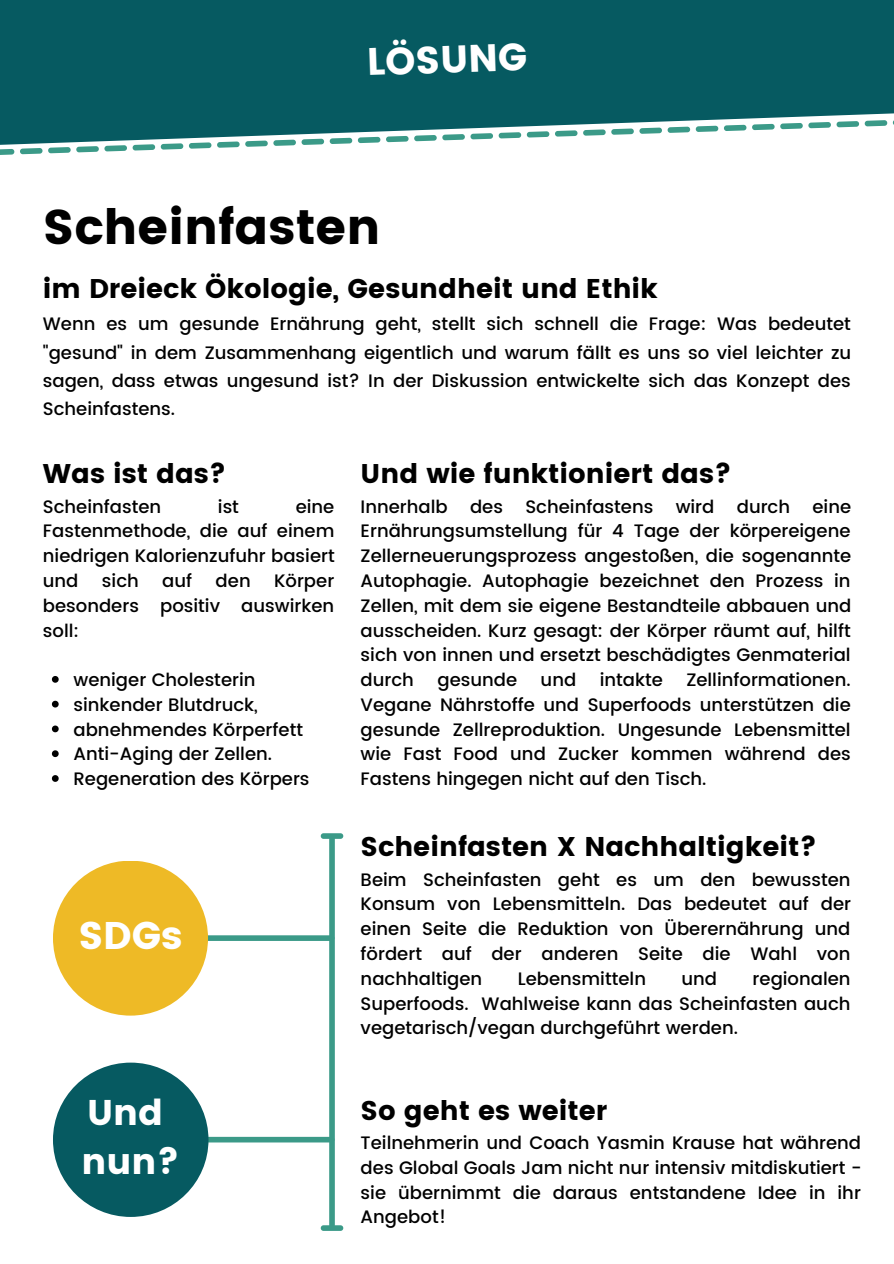
<style>
.page{position:relative;width:894px;height:1264px;background:#fff}
.page>*{position:absolute;margin:0;border:0;box-sizing:border-box;transform-origin:0 0}
.t1{font:48.6px "Poppins";color:#000}
.t2{font:38.55px "Poppins";color:#fff}
.t3{font:38.25px "Poppins";color:#fff}
.t4{font:35.7px "Poppins";color:#fff}
.t5{font:27px "Poppins";color:#000}
.t6{font:500 18px/24.8px "Poppins";color:#000;text-align:justify}
</style>
<div class="page">
<div style="left:0;top:0;width:893px;height:119px;background:#065a61"></div>
<svg style="left:0;top:119px;width:893px;height:36px"></svg>
<svg style="left:52px;top:676px;width:7px;height:6px"></svg>
<svg style="left:52px;top:700px;width:7px;height:7px"></svg>
<svg style="left:52px;top:725px;width:7px;height:7px"></svg>
<svg style="left:52px;top:750px;width:7px;height:7px"></svg>
<svg style="left:52px;top:775px;width:7px;height:6px"></svg>
<div style="left:154px;top:935px;width:177px;height:5px;background:#3b9a88"></div>
<div style="left:53px;top:860px;width:155px;height:155px;background:#eeba26;border-radius:50%"></div>
<div style="left:154px;top:1136px;width:177px;height:6px;background:#3b9a88"></div>
<div style="left:53px;top:1062px;width:155px;height:154px;background:#065a61;border-radius:50%"></div>
<div style="left:329px;top:838px;width:6px;height:387px;background:#3b9a88"></div>
<svg style="left:320px;top:1225px;width:23px;height:5px"></svg>
<svg style="left:320px;top:833px;width:23px;height:5px"></svg>
<p class="t3" style="left:366px;top:40px;width:162px;rotate:-2deg">LÖSUNG</p>
<p class="t1" style="left:43px;top:198px;width:339px">Scheinfasten</p>
<p class="t5" style="left:43px;top:273px;width:616px">im Dreieck Ökologie, Gesundheit und Ethik</p>
<p class="t6" style="left:43px;top:310px;width:809px;line-height:28.2px">Wenn es um gesunde Ernährung geht, stellt sich schnell die Frage: Was bedeutet "gesund" in dem Zusammenhang eigentlich und warum fällt es uns so viel leichter zu sagen, dass etwas ungesund ist? In der Diskussion entwickelte sich das Konzept des Scheinfastens.</p>
<p class="t5" style="left:43px;top:458px;width:185px">Was ist das?</p>
<p class="t6" style="left:43px;top:494px;width:120px">Scheinfasten</p>
<p class="t6" style="left:218px;top:494px;width:23px">ist</p>
<p class="t6" style="left:43px;top:494px;width:293px;text-indent:253px">eine Fastenmethode, die auf einem niedrigen Kalorienzufuhr basiert und</p>
<p class="t6" style="left:102px;top:568px;width:38px">sich</p>
<p class="t6" style="left:162px;top:568px;width:31px">auf</p>
<p class="t6" style="left:215px;top:568px;width:37px">den</p>
<p class="t6" style="left:43px;top:568px;width:293px;text-indent:231px">Körper besonders positiv auswirken soll:</p>
<p class="t6" style="left:73px;top:667px;width:183px">weniger Cholesterin</p>
<p class="t6" style="left:73px;top:692px;width:186px">sinkender Blutdruck,</p>
<p class="t6" style="left:73px;top:717px;width:231px">abnehmendes Körperfett</p>
<p class="t6" style="left:73px;top:742px;width:200px">Anti-Aging der Zellen.</p>
<p class="t6" style="left:73px;top:766px;width:237px">Regeneration des Körpers</p>
<p class="t2" style="left:78px;top:913px;width:106px">SDGs</p>
<p class="t4" style="left:87px;top:1091px;width:77px">Und</p>
<p class="t4" style="left:81px;top:1141px;width:100px">nun?</p>
<p class="t5" style="left:360px;top:458px;width:372px">Und wie funktioniert das?</p>
<p class="t6" style="left:360px;top:494px;width:492px">Innerhalb des Scheinfastens wird durch eine Ernährungsumstellung für 4 Tage der körpereigene Zellerneuerungsprozess angestoßen, die sogenannte Autophagie. Autophagie bezeichnet den Prozess in Zellen, mit dem sie eigene Bestandteile abbauen und ausscheiden. Kurz gesagt: der Körper räumt auf, hilft sich von innen und ersetzt beschädigtes Genmaterial durch</p>
<p class="t6" style="left:360px;top:667px;width:491px;text-indent:325px">Zellinformationen.<br>Vegane Nährstoffe und Superfoods unterstützen die gesunde Zellreproduktion. Ungesunde Lebensmittel wie Fast Food und Zucker kommen während des Fastens hingegen nicht auf den Tisch.</p>
<p class="t6" style="left:437px;top:667px;width:81px">gesunde</p>
<p class="t6" style="left:540px;top:667px;width:37px">und</p>
<p class="t6" style="left:599px;top:667px;width:65px">intakte</p>
<p class="t5" style="left:360px;top:831px;width:457px">Scheinfasten X Nachhaltigkeit?</p>
<p class="t6" style="left:360px;top:867px;width:492px">Beim Scheinfasten geht es um den bewussten Konsum von Lebensmitteln. Das bedeutet auf der einen Seite die Reduktion von Überernährung und fördert auf der anderen Seite die Wahl von nachhaltigen</p>
<p class="t6" style="left:360px;top:966px;width:491px;text-indent:392px">regionalen Superfoods. Wahlweise kann das Scheinfasten auch vegetarisch/vegan durchgeführt werden.</p>
<p class="t6" style="left:517px;top:966px;width:130px">Lebensmitteln</p>
<p class="t6" style="left:681px;top:966px;width:37px">und</p>
<p class="t5" style="left:360px;top:1094px;width:248px">So geht es weiter</p>
<p class="t6" style="left:360px;top:1130px;width:502px">Teilnehmerin und Coach Yasmin Krause hat während des Global Goals Jam nicht nur intensiv mitdiskutiert - sie übernimmt die daraus entstandene Idee in ihr Angebot!</p>
</div>
